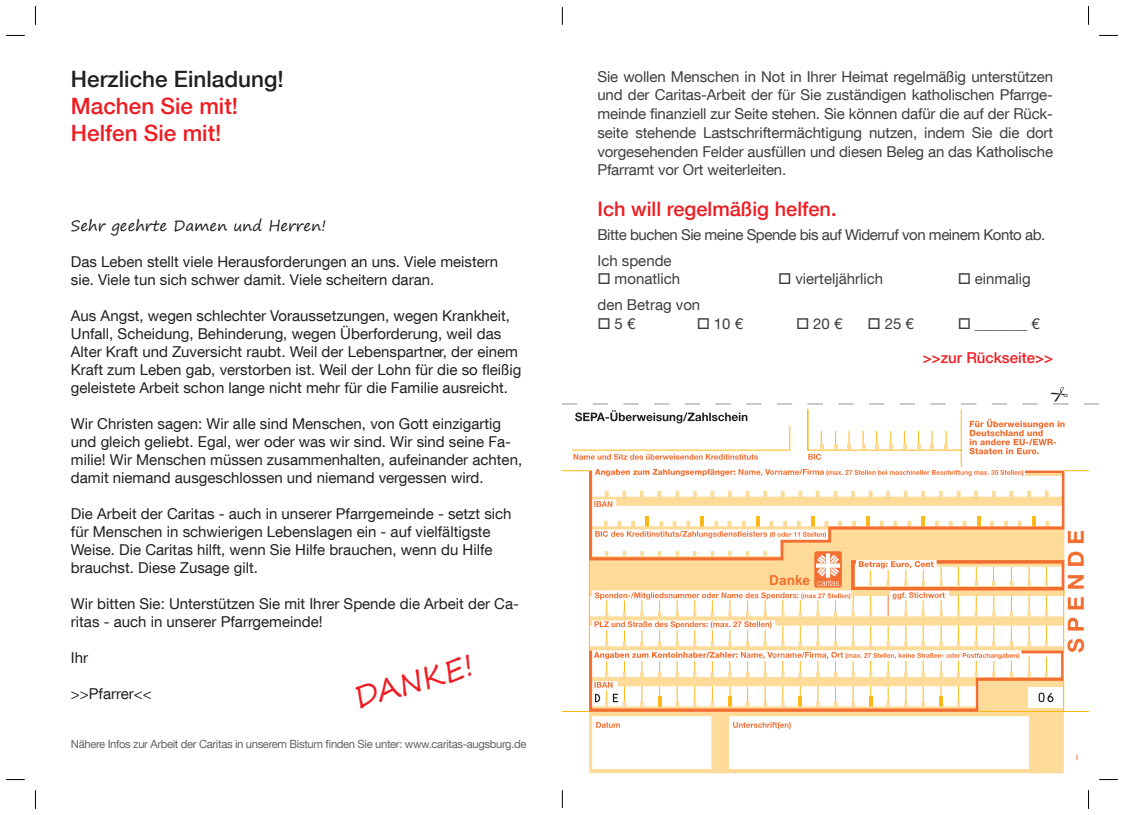
<style>
.page{position:relative;width:1124px;height:815px;background:#fff}
.page>*{position:absolute;margin:0;border:0;box-sizing:border-box;transform-origin:0 0}
.t1{font:30px "Segoe Print";color:#ee1d23}
.t2{font:500 22.5px/27px "Helvetica Neue LT Com";color:#ee1d23}
.t3{font:500 22.5px "Helvetica Neue LT Com";color:#231f20}
.t4{font:500 20px "Helvetica Neue LT Com";color:#ee1d23}
.t5{font:15px/18px "Helvetica Neue LT Com";color:#231f20}
.t6{font:15px/18.8px "Helvetica Neue LT Com";letter-spacing:-.01em;color:#3e3e3f;text-align:justify}
.t7{font:15px/25.9px "Helvetica Neue LT Com";letter-spacing:-.03em;color:#3e3e3f}
.t8{font:15px "Segoe Print";color:#231f20}
.t9{font:500 15px "Helvetica Neue LT Com";color:#ee1d23}
.t10{font:700 13.75px "Arial";color:#f36e31}
.t11{font:11.25px "Helvetica Neue LT Com";letter-spacing:-.03em;color:#636366}
</style>
<div class="page">
<svg style="left:589px;top:712px;width:474px;height:61px"></svg>
<svg style="left:589px;top:476px;width:475px;height:40px"></svg>
<hr style="left:978px;top:711px;width:110px;height:1px;background:#fcb814">
<svg style="left:592px;top:491px;width:469px;height:16px"></svg>
<svg style="left:596px;top:722px;width:23px;height:6px"></svg>
<svg style="left:733px;top:722px;width:57px;height:7px"></svg>
<svg style="left:562px;top:516px;width:521px;height:196px"></svg>
<svg style="left:562px;top:7px;width:1px;height:18px"></svg>
<svg style="left:562px;top:790px;width:1px;height:18px"></svg>
<svg style="left:6px;top:35px;width:19px;height:1px"></svg>
<svg style="left:1099px;top:35px;width:18px;height:1px"></svg>
<svg style="left:6px;top:779px;width:19px;height:1px"></svg>
<svg style="left:1099px;top:779px;width:18px;height:1px"></svg>
<svg style="left:35px;top:6px;width:1px;height:19px"></svg>
<svg style="left:35px;top:790px;width:1px;height:19px"></svg>
<svg style="left:1088px;top:6px;width:1px;height:19px"></svg>
<svg style="left:1088px;top:790px;width:1px;height:19px"></svg>
<svg style="left:562px;top:403px;width:538px;height:73px"></svg>
<h2 class="t3" style="left:71px;top:65px;width:214px">Herzliche Einladung!</h2>
<h2 class="t2" style="left:71px;top:92px;width:169px">Machen Sie mit!<br>Helfen Sie mit!</h2>
<p class="t8" style="left:71px;top:212px;width:257px">Sehr geehrte Damen und Herren!</p>
<p class="t5" style="left:71px;top:252px;width:429px">Das Leben stellt viele Herausforderungen an uns. Viele meistern sie. Viele tun sich schwer damit. Viele scheitern daran.</p>
<p class="t5" style="left:71px;top:306px;width:452px">Aus Angst, wegen schlechter Voraussetzungen, wegen Krankheit, Unfall, Scheidung, Behinderung, wegen Überforderung, weil das Alter Kraft und Zuversicht raubt. Weil der Lebenspartner, der einem Kraft zum Leben gab, verstorben ist. Weil der Lohn für die so fleißig geleistete Arbeit schon lange nicht mehr für die Familie ausreicht.</p>
<p class="t5" style="left:71px;top:414px;width:452px">Wir Christen sagen: Wir alle sind Menschen, von Gott einzigartig und gleich geliebt. Egal, wer oder was wir sind. Wir sind seine Fa&shy;milie! Wir Menschen müssen zusammenhalten, aufeinander achten, damit niemand ausgeschlossen und niemand vergessen wird.</p>
<p class="t5" style="left:71px;top:504px;width:442px">Die Arbeit der Caritas - auch in unserer Pfarrgemeinde - setzt sich für Menschen in schwierigen Lebenslagen ein - auf vielfältigste Weise. Die Caritas hilft, wenn Sie Hilfe brauchen, wenn du Hilfe brauchst. Diese Zusage gilt.</p>
<p class="t5" style="left:71px;top:594px;width:449px">Wir bitten Sie: Unterstützen Sie mit Ihrer Spende die Arbeit der Ca&shy;ritas - auch in unserer Pfarrgemeinde!</p>
<p class="t5" style="left:71px;top:648px;width:19px">Ihr</p>
<p class="t5" style="left:71px;top:684px;width:82px">&gt;&gt;Pfarrer&lt;&lt;</p>
<h1 class="t1" style="left:348px;top:672px;width:124px;rotate:-16deg">DANKE!</h1>
<p class="t11" style="left:71px;top:737px;width:457px">Nähere Infos zur Arbeit der Caritas in unserem Bistum finden Sie unter: www.caritas-augsburg.de</p>
<p class="t6" style="left:597px;top:67px;width:457px">Sie wollen Menschen in Not in Ihrer Heimat regelmäßig unterstützen und der Caritas-Arbeit der für Sie zuständigen katholischen Pfarrge&shy;meinde finanziell zur Seite stehen. Sie können dafür die auf der Rück&shy;seite stehende Lastschriftermächtigung nutzen, indem Sie die dort vorgesehenden Felder ausfüllen und diesen Beleg an das Katholische Pfarramt vor Ort weiterleiten.</p>
<h3 class="t4" style="left:597px;top:197px;width:241px">Ich will regelmäßig helfen.</h3>
<p class="t7" style="left:597px;top:221px;width:449px">Bitte buchen Sie meine Spende bis auf Widerruf von meinem Konto ab.<br>Ich spende</p>
<p class="t6" style="left:597px;top:269px;width:84px">□ monatlich</p>
<p class="t6" style="left:778px;top:269px;width:106px">□ vierteljährlich</p>
<p class="t6" style="left:957px;top:269px;width:74px">□ einmalig</p>
<p class="t6" style="left:597px;top:295px;width:104px">den Betrag von</p>
<p class="t6" style="left:597px;top:314px;width:39px">□ 5 €</p>
<p class="t6" style="left:696px;top:314px;width:48px">□10 €</p>
<p class="t6" style="left:795px;top:314px;width:48px">□20 €</p>
<p class="t6" style="left:867px;top:314px;width:48px">□25 €</p>
<p class="t6" style="left:957px;top:314px;width:84px">□ _______ €</p>
<p class="t9" style="left:922px;top:348px;width:132px">&gt;&gt;zur Rückseite&gt;&gt;</p>
<p class="t10" style="left:769px;top:571px;width:42px">Danke</p>
</div>
